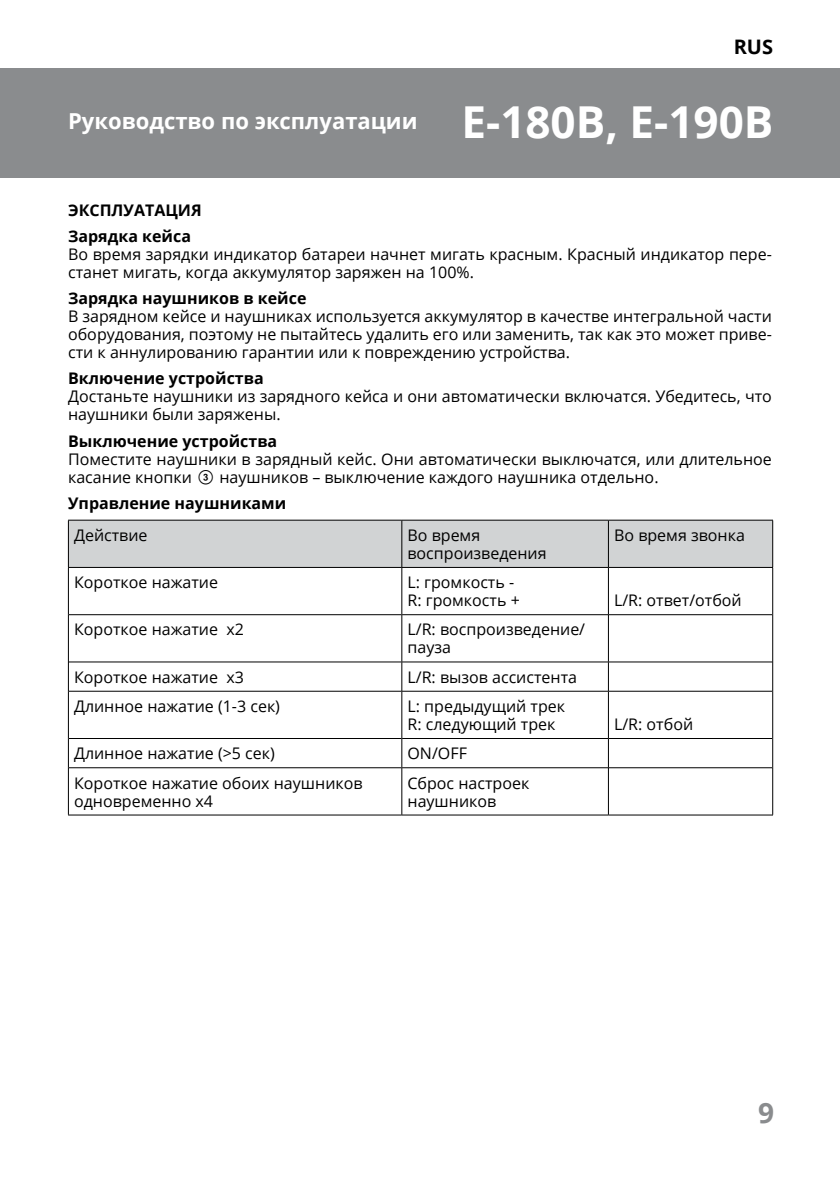
<style>
.page{position:relative;width:840px;height:1191px;background:#fff}
.page>*{position:absolute;margin:0;border:0;box-sizing:border-box;transform-origin:0 0}
.t1{font:700 28px "Open Sans";color:#8a8c8e}
.t2{font:700 22px "Open Sans";color:#fff}
.t3{font:700 20px "Open Sans";color:#000}
.t4{font:16px/18px "Open Sans";color:#000}
.t5{font:700 16px/26px "Open Sans";color:#000}
.s1{font-size:44px}
.s2{font-family:"SVEN"}
</style>
<div class="page">
<div style="left:0;top:68px;width:839px;height:109px;background:#8a8c8e"></div>
<div style="left:69px;top:521px;width:702px;height:46px;background:#d1d3d4"></div>
<svg style="left:69px;top:568px;width:702px;height:246px"></svg>
<hr style="left:68px;top:519px;width:333px;height:2px;background:#000">
<hr style="left:68px;top:520px;width:1px;height:47px;background:#000">
<hr style="left:401px;top:519px;width:207px;height:2px;background:#000">
<hr style="left:401px;top:520px;width:1px;height:47px;background:#000">
<hr style="left:608px;top:519px;width:164px;height:2px;background:#000">
<hr style="left:607px;top:520px;width:1px;height:47px;background:#000">
<hr style="left:771px;top:520px;width:2px;height:47px;background:#000">
<hr style="left:68px;top:567px;width:333px;height:1px;background:#000">
<hr style="left:401px;top:567px;width:207px;height:1px;background:#000">
<hr style="left:608px;top:567px;width:164px;height:1px;background:#000">
<hr style="left:69px;top:614px;width:332px;height:1px;background:#000">
<hr style="left:69px;top:661px;width:332px;height:1px;background:#000">
<hr style="left:69px;top:690px;width:332px;height:2px;background:#000">
<hr style="left:69px;top:738px;width:332px;height:1px;background:#000">
<hr style="left:402px;top:738px;width:205px;height:1px;background:#000">
<hr style="left:608px;top:738px;width:164px;height:1px;background:#000">
<hr style="left:69px;top:767px;width:332px;height:1px;background:#000">
<hr style="left:402px;top:767px;width:205px;height:1px;background:#000">
<hr style="left:608px;top:767px;width:164px;height:1px;background:#000">
<hr style="left:68px;top:568px;width:1px;height:46px;background:#000">
<hr style="left:68px;top:614px;width:1px;height:48px;background:#000">
<svg style="left:68px;top:662px;width:1px;height:29px"></svg>
<hr style="left:68px;top:691px;width:1px;height:47px;background:#000">
<svg style="left:68px;top:738px;width:1px;height:29px"></svg>
<hr style="left:68px;top:767px;width:1px;height:47px;background:#000">
<hr style="left:68px;top:814px;width:333px;height:1px;background:#000">
<hr style="left:402px;top:614px;width:205px;height:1px;background:#000">
<hr style="left:608px;top:614px;width:164px;height:1px;background:#000">
<hr style="left:401px;top:568px;width:1px;height:46px;background:#000">
<hr style="left:607px;top:568px;width:1px;height:46px;background:#000">
<hr style="left:771px;top:568px;width:2px;height:46px;background:#000">
<hr style="left:401px;top:614px;width:1px;height:47px;background:#000">
<hr style="left:607px;top:614px;width:1px;height:47px;background:#000">
<hr style="left:771px;top:614px;width:2px;height:48px;background:#000">
<svg style="left:401px;top:662px;width:1px;height:28px"></svg>
<hr style="left:401px;top:691px;width:1px;height:47px;background:#000">
<hr style="left:607px;top:691px;width:1px;height:47px;background:#000">
<hr style="left:771px;top:691px;width:2px;height:47px;background:#000">
<svg style="left:401px;top:738px;width:1px;height:29px"></svg>
<svg style="left:607px;top:738px;width:1px;height:29px"></svg>
<hr style="left:771px;top:738px;width:2px;height:29px;background:#000">
<hr style="left:401px;top:767px;width:1px;height:47px;background:#000">
<hr style="left:607px;top:767px;width:1px;height:47px;background:#000">
<hr style="left:771px;top:767px;width:2px;height:47px;background:#000">
<hr style="left:401px;top:814px;width:207px;height:1px;background:#000">
<hr style="left:608px;top:814px;width:164px;height:1px;background:#000">
<hr style="left:401px;top:661px;width:207px;height:1px;background:#000">
<hr style="left:608px;top:661px;width:164px;height:1px;background:#000">
<hr style="left:401px;top:690px;width:207px;height:2px;background:#000">
<hr style="left:608px;top:690px;width:164px;height:2px;background:#000">
<svg style="left:607px;top:662px;width:1px;height:29px"></svg>
<hr style="left:771px;top:662px;width:2px;height:29px;background:#000">
<p class="t3" style="left:733px;top:32px;width:41px">RUS</p>
<h2 class="t2" style="left:68px;top:105px;width:706px">Руководство по эксплуатации <span class="s1">E-180B, E-190B</span></h2>
<p class="t5" style="left:68px;top:197px;width:134px">ЭКСПЛУАТАЦИЯ<br>Зарядка кейса</p>
<p class="t4" style="left:68px;top:245px;width:705px">Во время зарядки индикатор батареи начнет мигать красным. Красный индикатор пере&shy;станет мигать, когда аккумулятор заряжен на 100%.</p>
<p class="t5" style="left:68px;top:285px;width:240px">Зарядка наушников в кейсе</p>
<p class="t4" style="left:68px;top:307px;width:705px;text-align:justify">В зарядном кейсе и наушниках используется аккумулятор в качестве интегральной части оборудования, поэтому не пытайтесь удалить его или заменить, так как это может приве&shy;сти к аннулированию гарантии или к повреждению устройства.</p>
<p class="t5" style="left:68px;top:365px;width:197px">Включение устройства</p>
<p class="t4" style="left:68px;top:387px;width:704px">Достаньте наушники из зарядного кейса и они автоматически включатся. Убедитесь, что наушники были заряжены.</p>
<p class="t5" style="left:68px;top:427px;width:210px">Выключение устройства</p>
<p class="t4" style="left:68px;top:449px;width:705px">Поместите наушники в зарядный кейс. Они автоматически выключатся, или длительное касание кнопки <span class="s2">c</span> наушников – выключение каждого наушника отдельно.</p>
<p class="t5" style="left:68px;top:489px;width:219px">Управление наушниками</p>
<p class="t4" style="left:74px;top:526px;width:75px">Действие</p>
<p class="t4" style="left:407px;top:526px;width:141px">Во время воспроизведения</p>
<p class="t4" style="left:613px;top:526px;width:132px">Во время звонка</p>
<p class="t4" style="left:74px;top:573px;width:145px">Короткое нажатие</p>
<p class="t4" style="left:407px;top:573px;width:114px">L: громкость -<br>R: громкость +</p>
<p class="t4" style="left:613px;top:591px;width:129px">L/R: ответ/отбой</p>
<p class="t4" style="left:74px;top:620px;width:171px">Короткое нажатие x2</p>
<p class="t4" style="left:407px;top:620px;width:179px">L/R: воспроизведение/ пауза</p>
<p class="t4" style="left:74px;top:667px;width:171px">Короткое нажатие x3</p>
<p class="t4" style="left:407px;top:667px;width:171px">L/R: вызов ассистента</p>
<p class="t4" style="left:74px;top:696px;width:207px">Длинное нажатие (1-3 сек)</p>
<p class="t4" style="left:407px;top:696px;width:159px">L: предыдущий трек<br>R: следующий трек</p>
<p class="t4" style="left:74px;top:744px;width:202px">Длинное нажатие (&gt;5 сек)</p>
<p class="t4" style="left:407px;top:744px;width:61px">ON/OFF</p>
<p class="t4" style="left:74px;top:773px;width:290px">Короткое нажатие обоих наушников одновременно х4</p>
<p class="t4" style="left:407px;top:773px;width:123px">Сброс настроек наушников</p>
<p class="t4" style="left:613px;top:714px;width:80px">L/R: отбой</p>
<h1 class="t1" style="left:757px;top:1093px;width:17px">9</h1>
</div>
